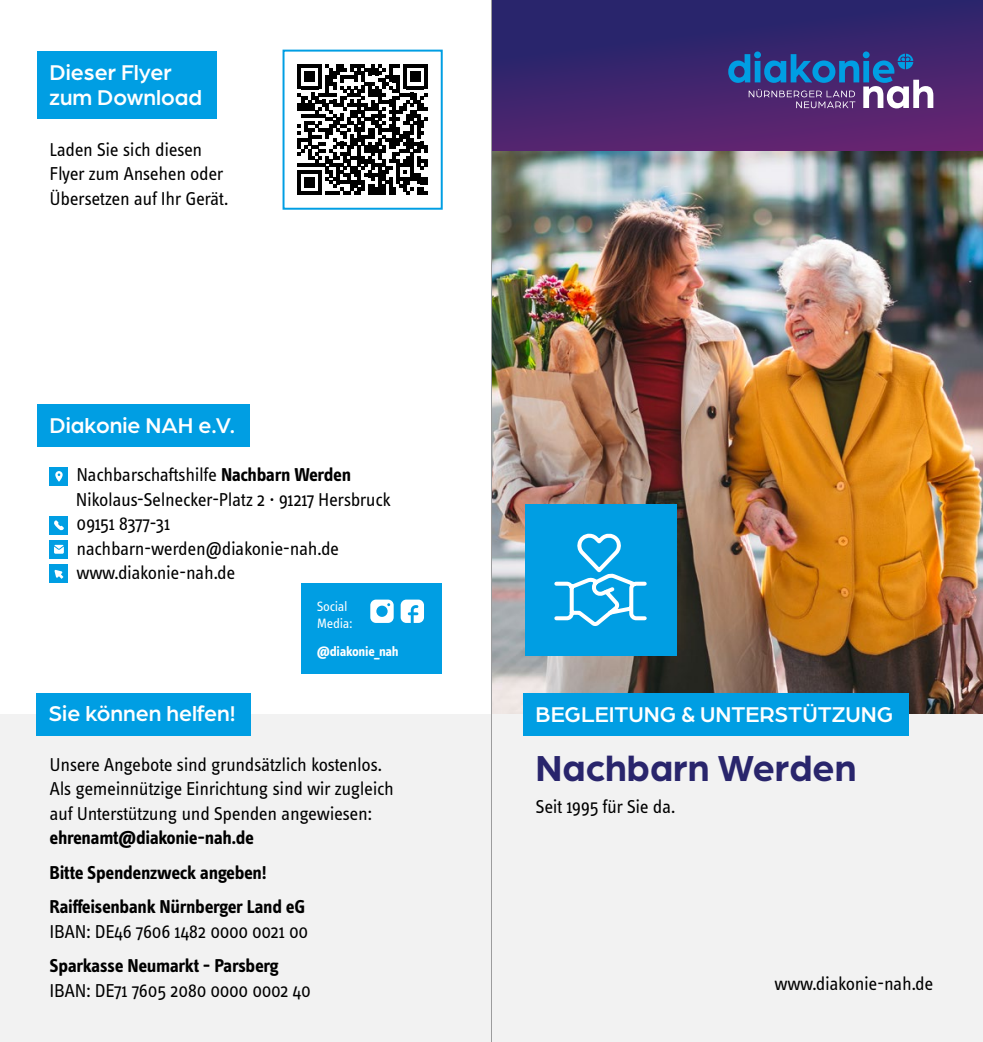
<style>
.page{position:relative;width:983px;height:1042px;background:#fff}
.page>*{position:absolute;margin:0;border:0;box-sizing:border-box;transform-origin:0 0}
.t1{font:700 38.5px "Arboria";color:#29256c}
.t2{font:500 22.75px/25.4px "Arboria";color:#fff}
.t3{font:19.25px/24.5px "Info Text Pro";letter-spacing:-.02em;color:#000}
.t4{font:700 19.25px/34.5px "Info Text Pro";letter-spacing:-.02em;color:#000}
.t5{font:700 14px "Info Text Pro";letter-spacing:-.02em;color:#fff}
.t6{font:14px/17.5px "Info Text Pro";letter-spacing:-.02em;color:#fff}
.s1{font-weight:700}
</style>
<div class="page">
<img style="left:492px;top:150px;width:490px;height:564px">
<div style="left:0;top:714px;width:982px;height:328px;background:#f2f2f2"></div>
<div style="left:50px;top:467px;width:18px;height:19px;background:#009ee3"></div>
<svg style="left:55px;top:471px;width:8px;height:11px"></svg>
<div style="left:50px;top:516px;width:18px;height:18px;background:#009ee3"></div>
<svg style="left:54px;top:520px;width:10px;height:10px"></svg>
<div style="left:50px;top:540px;width:18px;height:18px;background:#009ee3"></div>
<svg style="left:54px;top:545px;width:10px;height:9px"></svg>
<div style="left:50px;top:565px;width:18px;height:18px;background:#009ee3"></div>
<svg style="left:54px;top:570px;width:9px;height:9px"></svg>
<div style="left:37px;top:404px;width:213px;height:43px;background:#009ee3"></div>
<div style="left:523px;top:693px;width:385px;height:43px;background:#009ee3"></div>
<div style="left:491px;top:0;width:491px;height:150px;background:linear-gradient(to bottom,#21256b,#5d2570)"></div>
<svg style="left:728px;top:51px;width:205px;height:57px;background:#4c5495"></svg>
<div style="left:302px;top:583px;width:139px;height:91px;background:#009ee3"></div>
<svg style="left:370px;top:599px;width:23px;height:24px"></svg>
<svg style="left:400px;top:599px;width:24px;height:24px"></svg>
<div style="left:36px;top:693px;width:214px;height:42px;background:#009ee3"></div>
<div style="left:37px;top:51px;width:180px;height:68px;background:#009ee3"></div>
<svg style="left:297px;top:65px;width:130px;height:130px"></svg>
<div style="left:282px;top:50px;width:160px;height:160px;border:2px solid #009ee3"></div>
<div style="left:525px;top:504px;width:151px;height:151px;background:#009ee3"></div>
<svg style="left:554px;top:533px;width:93px;height:91px"></svg>
<hr style="left:491px;top:0;width:1px;height:1042px;background:#9c9c9d">
<p class="t2" style="left:50px;top:58px;width:154px">Dieser Flyer zum Download</p>
<p class="t3" style="left:50px;top:136px;width:180px">Laden Sie sich diesen<br>Flyer zum Ansehen oder<br>Übersetzen auf Ihr Gerät.</p>
<p class="t2" style="left:50px;top:411px;width:187px">Diakonie NAH e.V.</p>
<p class="t3" style="left:76px;top:462px;width:316px">Nachbarschaftshilfe <span class="s1">Nachbarn Werden<br></span>Nikolaus-Selnecker-Platz 2 · 91217 Hersbruck<br>09151 8377-31 nachbarn-werden@diakonie-nah.de www.diakonie-nah.de</p>
<p class="t6" style="left:317px;top:597px;width:37px">Social<br>Media:</p>
<p class="t5" style="left:317px;top:642px;width:83px">@diakonie_nah</p>
<p class="t2" style="left:48px;top:700px;width:189px">Sie können helfen!</p>
<p class="t3" style="left:50px;top:752px;width:345px">Unsere Angebote sind grundsätzlich kostenlos.<br>Als gemeinnützige Einrichtung sind wir zugleich auf Unterstützung und Spenden angewiesen:</p>
<p class="t4" style="left:50px;top:820px;width:257px">ehrenamt@diakonie-nah.de<br>Bitte Spendenzweck angeben!<br>Raiffeisenbank Nürnberger Land eG</p>
<p class="t3" style="left:50px;top:918px;width:260px">IBAN: DE46 7606 1482 0000 0021 00</p>
<p class="t4" style="left:50px;top:948px;width:231px">Sparkasse Neumarkt - Parsberg</p>
<p class="t3" style="left:50px;top:977px;width:262px">IBAN: DE71 7605 2080 0000 0002 40</p>
<p class="t2" style="left:535px;top:700px;width:359px">BEGLEITUNG &amp; UNTERSTÜTZUNG</p>
<h1 class="t1" style="left:535px;top:742px;width:322px">Nachbarn Werden</h1>
<p class="t3" style="left:535px;top:793px;width:141px">Seit 1995 für Sie da.</p>
<p class="t3" style="left:774px;top:970px;width:160px">www.diakonie-nah.de</p>
</div>
